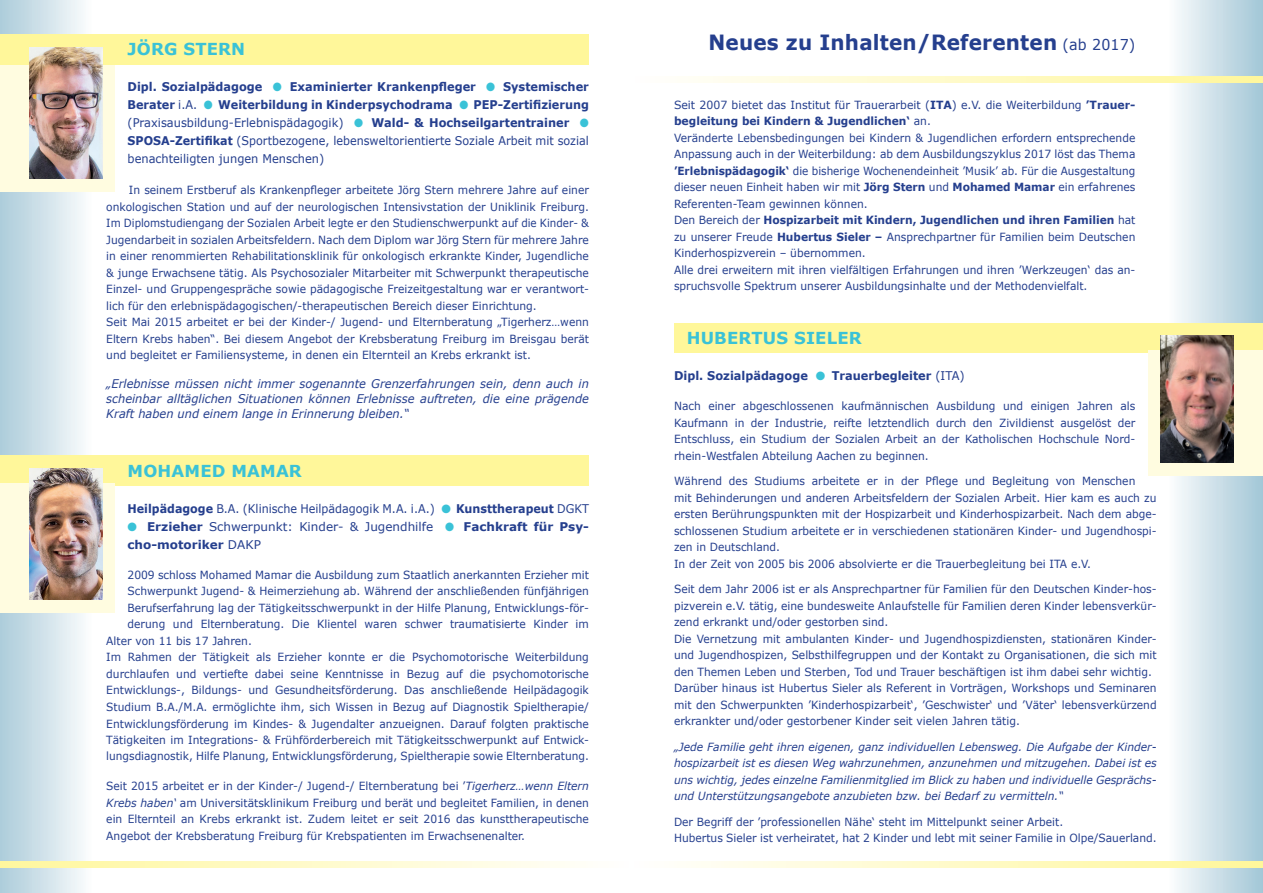
<style>
.page{position:relative;width:1263px;height:893px;background:#fff}
.page>*{position:absolute;margin:0;border:0;box-sizing:border-box;transform-origin:0 0}
.t1{font:700 21px "Verdana";letter-spacing:.01em;color:#253f8e;scale:.95 1}
.t2{font:700 16.5px "Verdana";letter-spacing:.01em;color:#3ac2d7}
.t3{font:700 12px/18px "Verdana";color:#253f8e;text-align:justify;scale:.95 1}
.t4{font:italic 12px/15px "Verdana";color:#253f8e;text-align:justify;scale:.95 1}
.t5{font:700 12px/18px "Verdana";color:#253f8e}
.t6{font:12px "Verdana";color:#253f8e;scale:.93 1}
.t7{font:11.25px/16.5px "Verdana";color:#253f8e;scale:.95 1}
.t8{font:11.25px/16.5px "Verdana";color:#253f8e}
.t9{font:italic 11.25px/16.5px "Verdana";color:#253f8e;text-align:justify;scale:.95 1}
.t10{font:11.25px "Verdana";color:#253f8e;scale:.94 1}
.s1{color:#3ac2d7}
.s2{font-weight:400}
.s3{font-weight:700}
.s4{font-style:italic}
.s5{font-weight:400;font-size:15px}
</style>
<div class="page">
<div style="left:1135px;top:0;width:128px;height:893px;background:linear-gradient(to right,#fff,#a8cad8)"></div>
<div style="left:674px;top:323px;width:589px;height:29px;background:#fff79a"></div>
<div style="left:1148px;top:350px;width:115px;height:126px;background:#fffce0"></div>
<img style="left:1161px;top:335px;width:72px;height:128px">
<div style="left:0;top:0;width:128px;height:893px;background:linear-gradient(to right,#b1cfdc,#fff)"></div>
<svg style="left:0;top:861px;width:570px;height:6px;background:#fffac7"></svg>
<div style="left:0;top:455px;width:589px;height:31px;background:#fff79a"></div>
<div style="left:0;top:65px;width:115px;height:127px;background:#fffce0"></div>
<div style="left:0;top:484px;width:115px;height:129px;background:#fffce0"></div>
<div style="left:0;top:34px;width:589px;height:31px;background:#fff79a"></div>
<img style="left:30px;top:468px;width:72px;height:132px">
<svg style="left:693px;top:77px;width:570px;height:6px;background:#fffac6"></svg>
<svg style="left:691px;top:861px;width:572px;height:6px;background:#fffac5"></svg>
<img style="left:30px;top:47px;width:72px;height:132px">
<h2 class="t2" style="left:128px;top:38px;width:119px">Jörg Stern</h2>
<p class="t3" style="left:128px;top:78px;width:487px">Dipl. Sozialpädagoge <span class="s1">●</span> Examinierter Krankenpfleger <span class="s1">●</span> Systemischer Berater <span class="s2">i.A.</span> <span class="s1">●</span> Weiterbildung in Kinderpsychodrama <span class="s1">●</span> PEP-Zertifizierung <span class="s2">(Praxisausbildung-Erlebnispädagogik)</span> <span class="s1">●</span> Wald- &amp; Hochseilgartentrainer <span class="s1">● </span>SPOSA-Zertifikat <span class="s2">(Sportbezogene, lebensweltorientierte Soziale Arbeit mit sozial benachteiligten jungen Menschen)</span></p>
<p class="t7" style="left:106px;top:182px;width:510px;text-indent:23px">In seinem Erstberuf als Krankenpfleger arbeitete Jörg Stern mehrere Jahre auf einer onkologischen Station und auf der neurologischen Intensivstation der Uniklinik Freiburg.<br>Im Diplomstudiengang der Sozialen Arbeit legte er den Studienschwerpunkt auf die Kinder- &amp; Jugendarbeit in sozialen Arbeitsfeldern. Nach dem Diplom war Jörg Stern für mehrere Jahre in einer renommierten Rehabilitationsklinik für onkologisch erkrankte Kinder, Jugendliche &amp; junge Erwachsene tätig. Als Psychosozialer Mitarbeiter mit Schwerpunkt therapeutische Einzel- und Gruppengespräche sowie pädagogische Freizeitgestaltung war er verantwort&shy;lich für den erlebnispädagogischen/-therapeutischen Bereich dieser Einrichtung.<br>Seit Mai 2015 arbeitet er bei der Kinder-/ Jugend- und Elternberatung „Tigerherz…wenn Eltern Krebs haben“. Bei diesem Angebot der Krebsberatung Freiburg im Breisgau berät und begleitet er Familiensysteme, in denen ein Elternteil an Krebs erkrankt ist.</p>
<p class="t4" style="left:106px;top:376px;width:510px">„Erlebnisse müssen nicht immer sogenannte Grenzerfahrungen sein, denn auch in scheinbar alltäglichen Situationen können Erlebnisse auftreten, die eine prägende Kraft haben und einem lange in Erinnerung bleiben.“</p>
<h2 class="t2" style="left:128px;top:459px;width:176px">Moham ed Mamar</h2>
<p class="t6" style="left:128px;top:500px;width:498px"><span class="s3">Heilpädagoge</span> B.A. (Klinische Heilpädagogik M.A. i.A.) <span class="s1">●</span> <span class="s3">Kunsttherapeut</span> DGKT</p>
<p class="t5" style="left:128px;top:517px;width:463px"><span class="s1">●</span> Erzieher <span class="s2">Schwerpunkt: Kinder- &amp; Jugendhilfe</span> <span class="s1">●</span> Fachkraft für Psy&shy;cho-motoriker <span class="s2">DAKP</span></p>
<p class="t7" style="left:128px;top:566px;width:487px">2009 schloss Mohamed Mamar die Ausbildung zum Staatlich anerkannten Erzieher mit</p>
<p class="t7" style="left:128px;top:583px;width:487px">Schwerpunkt Jugend- &amp; Heimerziehung ab. Während der anschließenden fünfjährigen</p>
<p class="t7" style="left:128px;top:599px;width:487px">Berufserfahrung lag der Tätigkeitsschwerpunkt in der Hilfe Planung, Entwicklungs-för-</p>
<p class="t7" style="left:128px;top:616px;width:487px">derung und Elternberatung. Die Klientel waren schwer traumatisierte Kinder im</p>
<p class="t7" style="left:106px;top:632px;width:155px">Alter von 11 bis 17 Jahren.</p>
<p class="t7" style="left:106px;top:649px;width:509px">Im Rahmen der Tätigkeit als Erzieher konnte er die Psychomotorische Weiterbildung</p>
<p class="t7" style="left:106px;top:665px;width:510px">durchlaufen und vertiefte dabei seine Kenntnisse in Bezug auf die psychomotorische</p>
<p class="t7" style="left:106px;top:682px;width:509px">Entwicklungs-, Bildungs- und Gesundheitsförderung. Das anschließende Heilpädagogik</p>
<p class="t7" style="left:106px;top:698px;width:510px">Studium B.A./M.A. ermöglichte ihm, sich Wissen in Bezug auf Diagnostik Spieltherapie/</p>
<p class="t7" style="left:106px;top:715px;width:510px">Entwicklungsförderung im Kindes- &amp; Jugendalter anzueignen. Darauf folgten praktische</p>
<p class="t7" style="left:106px;top:731px;width:509px">Tätigkeiten im Integrations- &amp; Frühförderbereich mit Tätigkeitsschwerpunkt auf Entwick-</p>
<p class="t10" style="left:106px;top:749px;width:515px">lungsdiagnostik, Hilfe Planung, Entwicklungsförderung, Spieltherapie sowie Elternberatung.</p>
<p class="t7" style="left:106px;top:778px;width:510px;text-align:justify">Seit 2015 arbeitet er in der Kinder-/ Jugend-/ Elternberatung bei ’<span class="s4">Tigerherz…wenn Eltern Krebs haben‘</span> am Universitätsklinikum Freiburg und berät und begleitet Familien, in denen ein Elternteil an Krebs erkrankt ist. Zudem leitet er seit 2016 das kunsttherapeutische Angebot der Krebsberatung Freiburg für Krebspatienten im Erwachsenenalter.</p>
<h1 class="t1" style="left:708px;top:28px;width:451px">Neues zu Inhalten/Referenten <span class="s5">(ab 2017)</span></h1>
<p class="t8" style="left:674px;top:96px;width:463px">Seit 2007 bietet das Institut für Trauerarbeit (<span class="s3">ITA</span>) e.V. die Weiterbildung <span class="s3">’Trauer&shy;begleitung bei Kindern &amp; Jugendlichen‘</span> an.<br>Veränderte Lebensbedingungen bei Kindern &amp; Jugendlichen erfordern entsprechende Anpassung auch in der Weiterbildung: ab dem Ausbildungszyklus 2017 löst das Thema <span class="s3">’Erlebnispädagogik‘</span> die bisherige Wochenendeinheit ’Musik’ ab. Für die Ausgestaltung dieser neuen Einheit haben wir mit <span class="s3">Jörg Stern</span> und <span class="s3">Mohamed Mamar</span> ein erfahrenes Referenten-Team gewinnen können.<br>Den Bereich der <span class="s3">Hospizarbeit mit Kindern, Jugendlichen und ihren Familien</span> hat zu unserer Freude <span class="s3">Hubertus Sieler –</span> Ansprechpartner für Familien beim Deutschen Kinderhospizverein – übernommen.<br>Alle drei erweitern mit ihren vielfältigen Erfahrungen und ihren ’Werkzeugen‘ das an&shy;spruchsvolle Spektrum unserer Ausbildungsinhalte und der Methodenvielfalt.</p>
<h2 class="t2" style="left:687px;top:326px;width:176px">Hubertus Sieler</h2>
<p class="t3" style="left:674px;top:366px;width:307px">Dipl. Sozialpädagoge <span class="s1">●</span> Trauerbegleiter <span class="s2">(ITA)</span></p>
<p class="t7" style="left:674px;top:398px;width:487px;text-align:justify">Nach einer abgeschlossenen kaufmännischen Ausbildung und einigen Jahren als Kaufmann in der Industrie, reifte letztendlich durch den Zivildienst ausgelöst der Entschluss, ein Studium der Sozialen Arbeit an der Katholischen Hochschule Nord&shy;rhein-Westfalen Abteilung Aachen zu beginnen.</p>
<p class="t7" style="left:674px;top:473px;width:509px">Während des Studiums arbeitete er in der Pflege und Begleitung von Menschen<br>mit Behinderungen und anderen Arbeitsfeldern der Sozialen Arbeit. Hier kam es auch zu ersten Berührungspunkten mit der Hospizarbeit und Kinderhospizarbeit. Nach dem abge&shy;schlossenen Studium arbeitete er in verschiedenen stationären Kinder- und Jugendhospi&shy;zen in Deutschland.<br>In der Zeit von 2005 bis 2006 absolvierte er die Trauerbegleitung bei ITA e.V.</p>
<p class="t7" style="left:674px;top:581px;width:510px">Seit dem Jahr 2006 ist er als Ansprechpartner für Familien für den Deutschen Kinder-hos&shy;pizverein e.V. tätig, eine bundesweite Anlaufstelle für Familien deren Kinder lebensverkür&shy;zend erkrankt und/oder gestorben sind.<br>Die Vernetzung mit ambulanten Kinder- und Jugendhospizdiensten, stationären Kinder&shy;und Jugendhospizen, Selbsthilfegruppen und der Kontakt zu Organisationen, die sich mit den Themen Leben und Sterben, Tod und Trauer beschäftigen ist ihm dabei sehr wichtig.<br>Darüber hinaus ist Hubertus Sieler als Referent in Vorträgen, Workshops und Seminaren mit den Schwerpunkten ’Kinderhospizarbeit‘, ’Geschwister‘ und ’Väter‘ lebensverkürzend erkrankter und/oder gestorbener Kinder seit vielen Jahren tätig.</p>
<p class="t9" style="left:674px;top:738px;width:510px">„Jede Familie geht ihren eigenen, ganz individuellen Lebensweg. Die Aufgabe der Kinder&shy;hospizarbeit ist es diesen Weg wahrzunehmen, anzunehmen und mitzugehen. Dabei ist es uns wichtig, jedes einzelne Familienmitglied im Blick zu haben und individuelle Gesprächs&shy;und Unterstützungsangebote anzubieten bzw. bei Bedarf zu vermitteln.“</p>
<p class="t7" style="left:674px;top:813px;width:510px">Der Begriff der ’professionellen Nähe‘ steht im Mittelpunkt seiner Arbeit.<br>Hubertus Sieler ist verheiratet, hat 2 Kinder und lebt mit seiner Familie in Olpe/Sauerland.</p>
</div>
